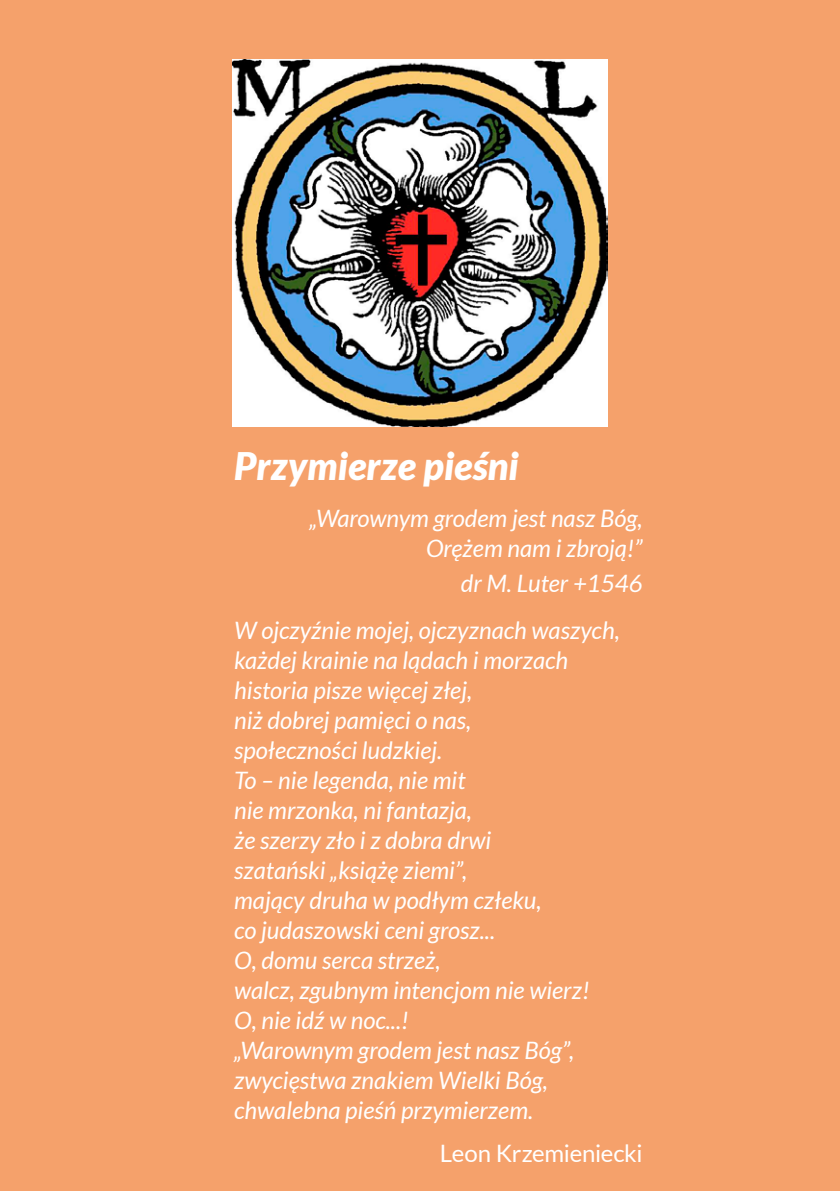
<style>
.page{position:relative;width:840px;height:1191px;background:#fff}
.page>*{position:absolute;margin:0;border:0;box-sizing:border-box;transform-origin:0 0}
.t1{font:italic 900 38px "Lato";color:#fff}
.t2{font:italic 24px/30px "Lato";color:#fff}
.t3{font:24px "Lato";letter-spacing:-.01em;color:#fff}
</style>
<div class="page">
<div style="left:0;top:0;width:839px;height:1191px;background:#f5a16b"></div>
<img style="left:232px;top:59px;width:375px;height:367px">
<p class="t1" style="left:234px;top:444px;width:286px">Przymierze pieśni</p>
<p class="t2" style="left:309px;top:504px;width:334px;text-align:right">„Warownym grodem jest nasz Bóg,<br>Orężem nam i zbroją!”</p>
<p class="t2" style="left:234px;top:560px;width:410px;line-height:47px;text-indent:227px">dr M. Luter +1546<br>W ojczyźnie mojej, ojczyznach waszych,</p>
<p class="t2" style="left:234px;top:646px;width:357px">każdej krainie na lądach i morzach historia pisze więcej złej,<br>niż dobrej pamięci o nas, społeczności ludzkiej.<br>To – nie legenda, nie mit<br>nie mrzonka, ni fantazja,<br>że szerzy zło i z dobra drwi<br>szatański „książę ziemi”,<br>mający druha w podłym człeku,<br>co judaszowski ceni grosz...<br>O, domu serca strzeż,<br>walcz, zgubnym intencjom nie wierz!<br>O, nie idź w noc...!<br>„Warownym grodem jest nasz Bóg”, zwycięstwa znakiem Wielki Bóg, chwalebna pieśń przymierzem.</p>
<p class="t3" style="left:439px;top:1140px;width:204px">Leon Krzemieniecki</p>
</div>
